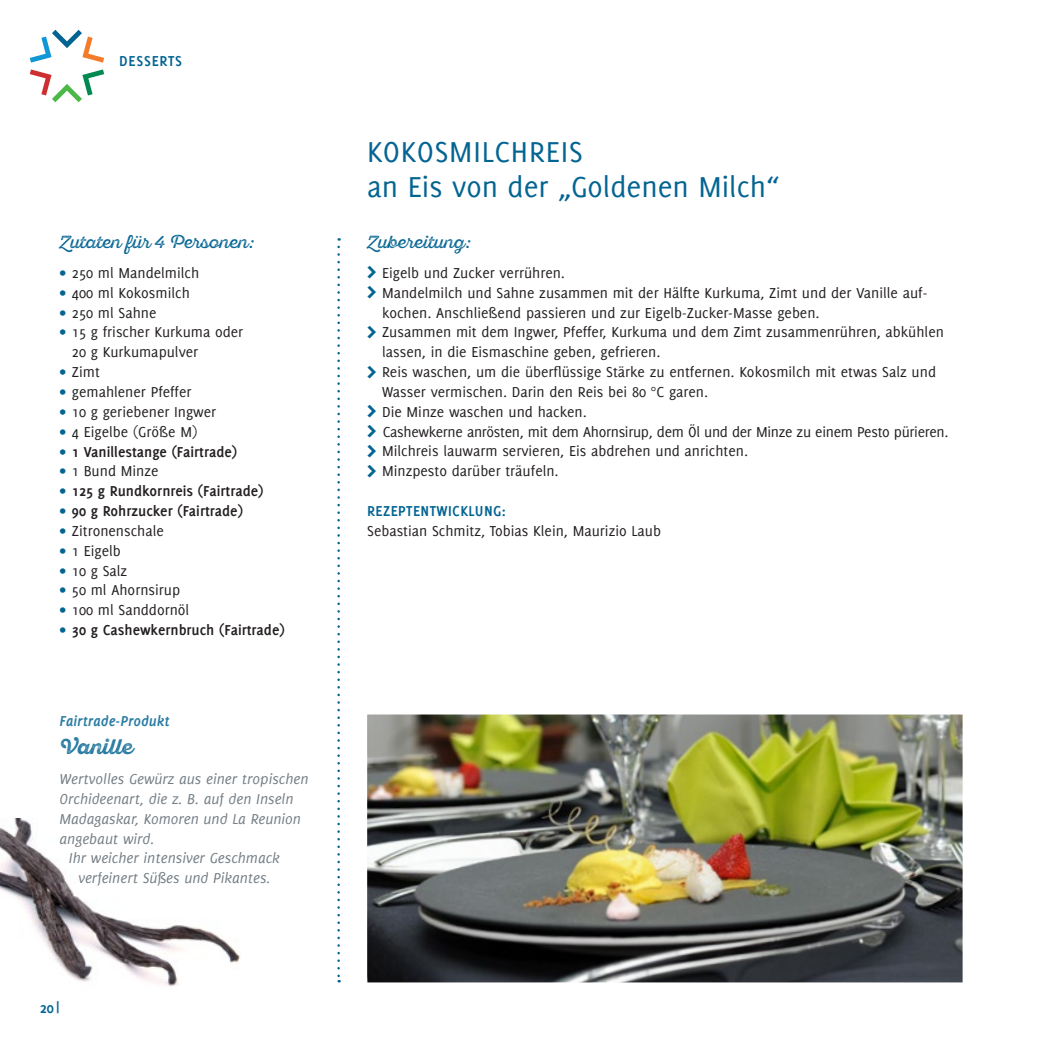
<style>
.page{position:relative;width:1042px;height:1042px;background:#fff}
.page>*{position:absolute;margin:0;border:0;box-sizing:border-box;transform-origin:0 0}
.t1{font:31.5px/35px "Delicious";color:#036492}
.t2{font:21px "Sant Elia Rough Alt Bold Two";color:#036492}
.t3{font:17.5px "Sant Elia Rough Alt Two";color:#036492}
.t4{font:15.75px/19.8px "Delicious";color:#231f20}
.t5{font:italic 15.75px "Delicious";color:#5b666f}
.t6{font:700 15.75px "Delicious";color:#231f20}
.t7{font:15.75px "Delicious";letter-spacing:-.02em;color:#231f20}
.t8{font:700 15.75px "Delicious";letter-spacing:.025em;color:#036492}
.t9{font:italic 700 15.75px "Delicious";color:#036492}
.t10{font:700 15.75px "Delicious";letter-spacing:.05em;color:#036492}
.s1{color:#036492}
.s2{font-weight:400;color:#036492}
.s3{font-weight:700;font-size:31.5px;color:#036492}
</style>
<div class="page">
<img style="left:0;top:819px;width:241px;height:168px">
<svg style="left:337px;top:247px;width:3px;height:735px"></svg>
<svg style="left:30px;top:30px;width:74px;height:33px"></svg>
<svg style="left:30px;top:69px;width:74px;height:33px"></svg>
<img style="left:367px;top:714px;width:595px;height:268px">
<p class="t10" style="left:119px;top:51px;width:64px">DESSERTS</p>
<p class="t3" style="left:60px;top:232px;width:196px">Zutaten für 4 Personen:</p>
<p class="t4" style="left:60px;top:263px;width:141px"><span class="s1">•</span> 250 ml Mandelmilch</p>
<p class="t4" style="left:60px;top:282px;width:132px"><span class="s1">•</span> 400 ml Kokosmilch</p>
<p class="t4" style="left:60px;top:302px;width:98px"><span class="s1">•</span> 250 ml Sahne</p>
<p class="t4" style="left:72px;top:322px;width:173px;text-indent:-12px"><span class="s1">•</span> 15 g frischer Kurkuma oder<br>20 g Kurkumapulver</p>
<p class="t4" style="left:60px;top:362px;width:42px"><span class="s1">•</span> Zimt</p>
<p class="t4" style="left:60px;top:382px;width:133px"><span class="s1">•</span> gemahlener Pfeffer</p>
<p class="t4" style="left:60px;top:401px;width:158px"><span class="s1">•</span> 10 g geriebener Ingwer</p>
<p class="t4" style="left:60px;top:421px;width:139px"><span class="s1">•</span> 4 Eigelbe (Größe M)</p>
<p class="t6" style="left:60px;top:442px;width:179px"><span class="s2">•</span> 1 Vanillestange (Fairtrade)</p>
<p class="t4" style="left:60px;top:461px;width:100px"><span class="s1">•</span> 1 Bund Minze</p>
<p class="t6" style="left:60px;top:482px;width:205px"><span class="s2">•</span> 125 g Rundkornreis (Fairtrade)</p>
<p class="t6" style="left:60px;top:502px;width:185px"><span class="s2">•</span> 90 g Rohrzucker (Fairtrade)</p>
<p class="t4" style="left:60px;top:521px;width:106px"><span class="s1">•</span> Zitronenschale</p>
<p class="t4" style="left:60px;top:540px;width:63px"><span class="s1">•</span> 1 Eigelb</p>
<p class="t4" style="left:60px;top:560px;width:69px"><span class="s1">•</span> 10 g Salz</p>
<p class="t4" style="left:60px;top:580px;width:122px"><span class="s1">•</span> 50 ml Ahornsirup</p>
<p class="t4" style="left:60px;top:600px;width:131px"><span class="s1">•</span> 100 ml Sanddornöl</p>
<p class="t6" style="left:60px;top:621px;width:227px"><span class="s2">•</span> 30 g Cashewkernbruch (Fairtrade)</p>
<p class="t9" style="left:60px;top:711px;width:112px">Fairtrade-Produkt</p>
<h2 class="t2" style="left:60px;top:734px;width:75px">Vanille</h2>
<p class="t5" style="left:60px;top:770px;width:250px">Wertvolles Gewürz aus einer tropischen</p>
<p class="t5" style="left:60px;top:790px;width:235px">Orchideenart, die z. B. auf den Inseln</p>
<p class="t5" style="left:60px;top:809px;width:243px">Madagaskar, Komoren und La Reunion</p>
<p class="t5" style="left:60px;top:829px;width:97px">angebaut wird.</p>
<p class="t5" style="left:69px;top:849px;width:212px">Ihr weicher intensiver Geschmack</p>
<p class="t5" style="left:78px;top:869px;width:194px">verfeinert Süßes und Pikantes.</p>
<p class="t8" style="left:40px;top:999px;width:21px">20 |</p>
<h1 class="t1" style="left:367px;top:133px;width:414px">KOKOSMILCHREIS<br>an Eis von der „Goldenen Milch“</h1>
<p class="t3" style="left:367px;top:232px;width:105px">Zubereitung:</p>
<p class="t4" style="left:367px;top:263px;width:199px"><span class="s3">&gt;</span> Eigelb und Zucker verrühren.</p>
<p class="t4" style="left:367px;top:282px;width:562px"><span class="s3">&gt;</span> Mandelmilch und Sahne zusammen mit der Hälfte Kurkuma, Zimt und der Vanille auf-</p>
<p class="t4" style="left:382px;top:302px;width:439px">kochen. Anschließend passieren und zur Eigelb-Zucker-Masse geben.</p>
<p class="t4" style="left:367px;top:322px;width:578px"><span class="s3">&gt;</span> Zusammen mit dem Ingwer, Pfeffer, Kurkuma und dem Zimt zusammenrühren, abkühlen</p>
<p class="t4" style="left:382px;top:342px;width:280px">lassen, in die Eismaschine geben, gefrieren.</p>
<p class="t4" style="left:367px;top:362px;width:570px"><span class="s3">&gt;</span> Reis waschen, um die überflüssige Stärke zu entfernen. Kokosmilch mit etwas Salz und</p>
<p class="t4" style="left:382px;top:382px;width:328px">Wasser vermischen. Darin den Reis bei 80 °C garen.</p>
<p class="t4" style="left:367px;top:401px;width:221px"><span class="s3">&gt;</span> Die Minze waschen und hacken.</p>
<p class="t7" style="left:367px;top:423px;width:583px"><span class="s3">&gt;</span> Cashewkerne anrösten, mit dem Ahornsirup, dem Öl und der Minze zu einem Pesto pürieren.</p>
<p class="t4" style="left:367px;top:441px;width:382px"><span class="s3">&gt;</span> Milchreis lauwarm servieren, Eis abdrehen und anrichten.</p>
<p class="t4" style="left:367px;top:461px;width:193px"><span class="s3">&gt;</span> Minzpesto darüber träufeln.</p>
<p class="t8" style="left:367px;top:502px;width:140px">REZEPTENTWICKLUNG:</p>
<p class="t4" style="left:367px;top:521px;width:295px">Sebastian Schmitz, Tobias Klein, Maurizio Laub</p>
</div>
